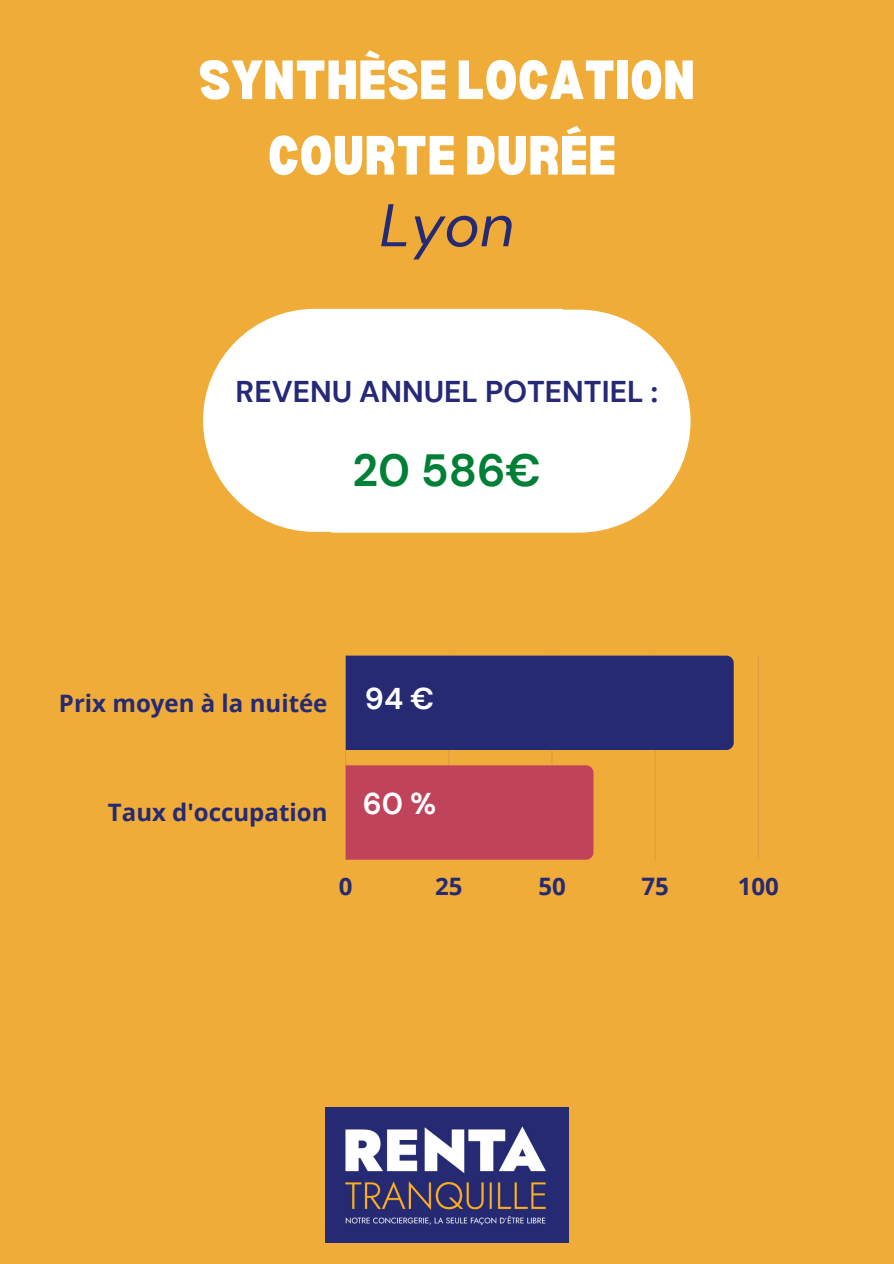
<style>
.page{position:relative;width:894px;height:1264px;background:#fff}
.page>*{position:absolute;margin:0;border:0;box-sizing:border-box;transform-origin:0 0}
.t1{font:italic 60px "DM Sans";color:#262a72}
.t2{font:900 semi-condensed 54px/75.4px "Bernoru";color:#fff;text-align:center}
.t3{font:700 45px "DM Sans";color:#008037}
.t4{font:700 30px "DM Sans";color:#262878}
.t5{font:700 30px "DM Sans";color:#fff}
.t6{font:700 24px "Open Sans";color:#262a72}
</style>
<div class="page">
<div style="left:0;top:0;width:893px;height:1263px;background:#f0ac38"></div>
<img style="left:325px;top:1107px;width:243px;height:135px">
<hr style="left:345px;top:655px;width:1px;height:204px;background:#262a72">
<hr style="left:448px;top:655px;width:1px;height:204px;background:#262a72">
<hr style="left:551px;top:655px;width:1px;height:204px;background:#262a72">
<hr style="left:654px;top:655px;width:1px;height:204px;background:#262a72">
<hr style="left:757px;top:655px;width:1px;height:204px;background:#262a72">
<div style="left:345px;top:655px;width:388px;height:95px;background:#262a72"></div>
<div style="left:345px;top:765px;width:248px;height:94px;background:#c0435c"></div>
<svg style="left:203px;top:309px;width:128px;height:223px;fill:#fff"></svg>
<div style="left:331px;top:309px;width:359px;height:223px;background:#fff"></div>
<p class="t2" style="left:198px;top:40px;width:498px">SYNTHÈSE LOCATION<br>COURTE DURÉE</p>
<p class="t1" style="left:379px;top:187px;width:136px">Lyon</p>
<p class="t4" style="left:235px;top:372px;width:424px">REVENU ANNUEL POTENTIEL :</p>
<p class="t3" style="left:352px;top:441px;width:190px">20 586€</p>
<p class="t6" style="left:59px;top:686px;width:270px">Prix moyen à la nuitée</p>
<p class="t5" style="left:365px;top:679px;width:71px">94 €</p>
<p class="t6" style="left:108px;top:795px;width:221px">Taux d'occupation</p>
<p class="t5" style="left:362px;top:784px;width:75px">60 %</p>
<p class="t6" style="left:339px;top:869px;width:15px">0</p>
<p class="t6" style="left:435px;top:869px;width:29px">25</p>
<p class="t6" style="left:538px;top:869px;width:29px">50</p>
<p class="t6" style="left:641px;top:869px;width:29px">75</p>
<p class="t6" style="left:737px;top:869px;width:43px">100</p>
</div>
